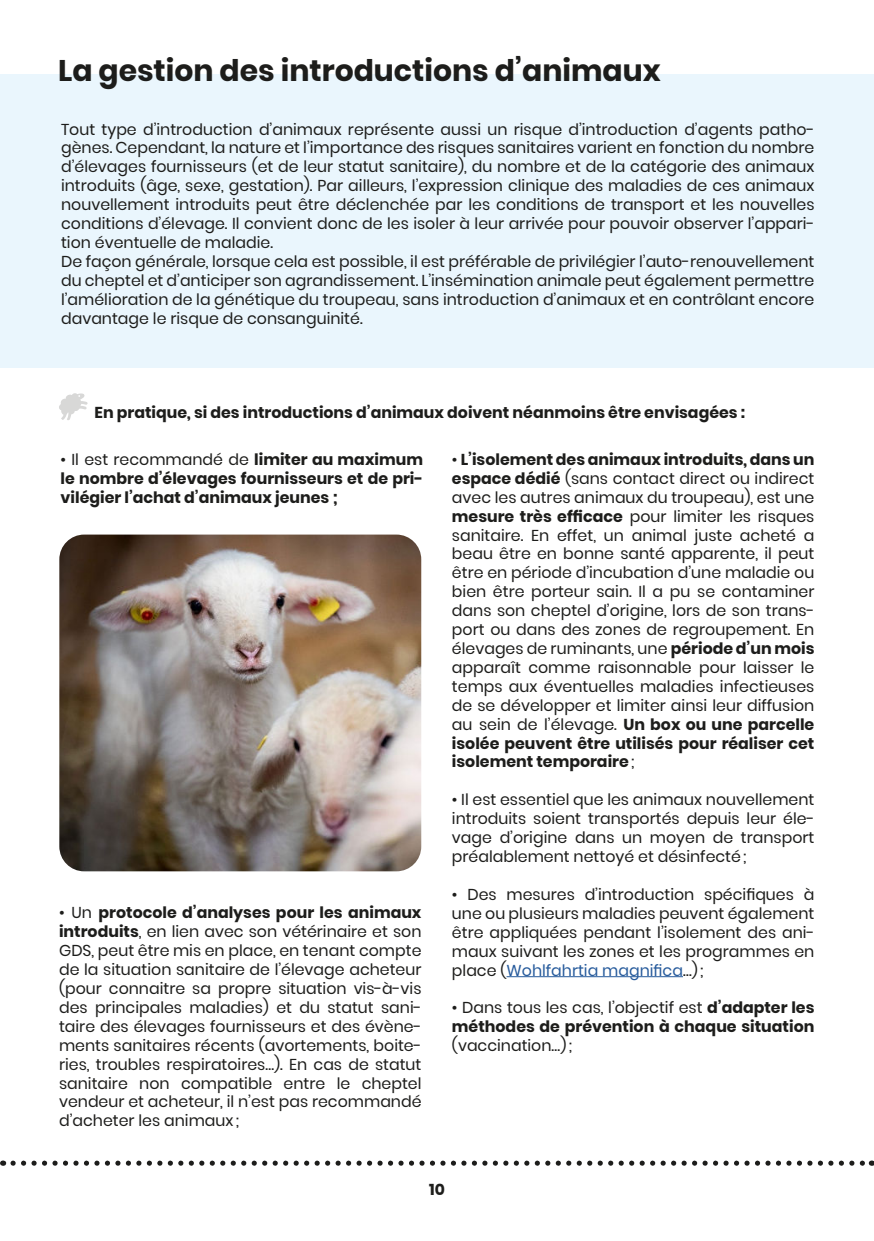
<style>
.page{position:relative;width:874px;height:1241px;background:#fff}
.page>*{position:absolute;margin:0;border:0;box-sizing:border-box;transform-origin:0 0}
.t1{font:700 29.75px "Poppins";color:#1d1d1b}
.t2{font:15.75px/18.9px "Poppins";color:#1d1d1b;text-align:justify}
.t3{font:700 15.75px/18.9px "Poppins";color:#1d1d1b;text-align:justify}
.s1{font-weight:400}
.s2{font-weight:700}
.s3{color:#275b9c}
</style>
<div class="page">
<div style="left:0;top:74px;width:873px;height:293px;background:#eaf6fd"></div>
<hr style="left:506px;top:976px;width:176px;height:1px;background:#275b9c">
<img style="left:59px;top:534px;width:362px;height:337px">
<svg style="left:13px;top:1160px;width:858px;height:5px"></svg>
<svg style="left:59px;top:393px;width:28px;height:27px"></svg>
<h1 class="t1" style="left:58px;top:51px;width:604px">La gestion des introductions d’animaux</h1>
<p class="t2" style="left:61px;top:120px;width:754px;text-align:left">Tout type d’introduction d’animaux représente aussi un risque d’introduction d’agents patho&shy;gènes. Cependant, la nature et l’importance des risques sanitaires varient en fonction du nombre d’élevages fournisseurs (et de leur statut sanitaire), du nombre et de la catégorie des animaux introduits (âge, sexe, gestation). Par ailleurs, l’expression clinique des maladies de ces animaux nouvellement introduits peut être déclenchée par les conditions de transport et les nouvelles conditions d’élevage. Il convient donc de les isoler à leur arrivée pour pouvoir observer l’appari&shy;tion éventuelle de maladie.<br>De façon générale, lorsque cela est possible, il est préférable de privilégier l’auto-renouvellement du cheptel et d’anticiper son agrandissement. L’insémination animale peut également permettre l’amélioration de la génétique du troupeau, sans introduction d’animaux et en contrôlant encore davantage le risque de consanguinité.</p>
<p class="t3" style="left:94px;top:402px;width:651px">En pratique, si des introductions d’animaux doivent néanmoins être envisagées :</p>
<p class="t3" style="left:61px;top:449px;width:364px"><span class="s1">• Il est recommandé de</span> limiter au maximum le nombre d’élevages fournisseurs et de pri&shy;vilégier l’achat d’animaux jeunes ;</p>
<p class="t2" style="left:59px;top:903px;width:364px">• Un <span class="s2">protocole d’analyses pour les animaux introduits</span>, en lien avec son vétérinaire et son GDS, peut être mis en place, en tenant compte de la situation sanitaire de l’élevage acheteur (pour connaitre sa propre situation vis-à-vis des principales maladies) et du statut sani&shy;taire des élevages fournisseurs et des évène&shy;ments sanitaires récents (avortements, boite&shy;ries, troubles respiratoires…). En cas de statut sanitaire non compatible entre le cheptel vendeur et acheteur, il n’est pas recommandé d’acheter les animaux ;</p>
<p class="t2" style="left:451px;top:449px;width:364px">• <span class="s2">L’isolement des animaux introduits, dans un espace dédié</span> (sans contact direct ou indirect avec les autres animaux du troupeau), est une <span class="s2">mesure très efficace</span> pour limiter les risques sanitaire. En effet, un animal juste acheté a beau être en bonne santé apparente, il peut être en période d’incubation d’une maladie ou bien être porteur sain. Il a pu se contaminer dans son cheptel d’origine, lors de son trans&shy;port ou dans des zones de regroupement. En élevages de ruminants, une <span class="s2">période d’un mois </span>apparaît comme raisonnable pour laisser le temps aux éventuelles maladies infectieuses de se développer et limiter ainsi leur diffusion au sein de l’élevage. <span class="s2">Un box ou une parcelle isolée peuvent être utilisés pour réaliser cet isolement temporaire</span> ;</p>
<p class="t2" style="left:451px;top:790px;width:364px">• Il est essentiel que les animaux nouvellement introduits soient transportés depuis leur éle&shy;vage d’origine dans un moyen de transport préalablement nettoyé et désinfecté ;</p>
<p class="t2" style="left:451px;top:884px;width:364px">• Des mesures d’introduction spécifiques à une ou plusieurs maladies peuvent également être appliquées pendant l’isolement des ani&shy;maux suivant les zones et les programmes en place (<span class="s3">Wohlfahrtia magnifica</span>…) ;</p>
<p class="t3" style="left:451px;top:998px;width:364px"><span class="s1">• Dans tous les cas, l’objectif est</span> d’adapter les méthodes de prévention à chaque situation</p>
<p class="t2" style="left:451px;top:1035px;width:122px">(vaccination…) ;</p>
<p class="t3" style="left:429px;top:1179px;width:17px">10</p>
</div>
